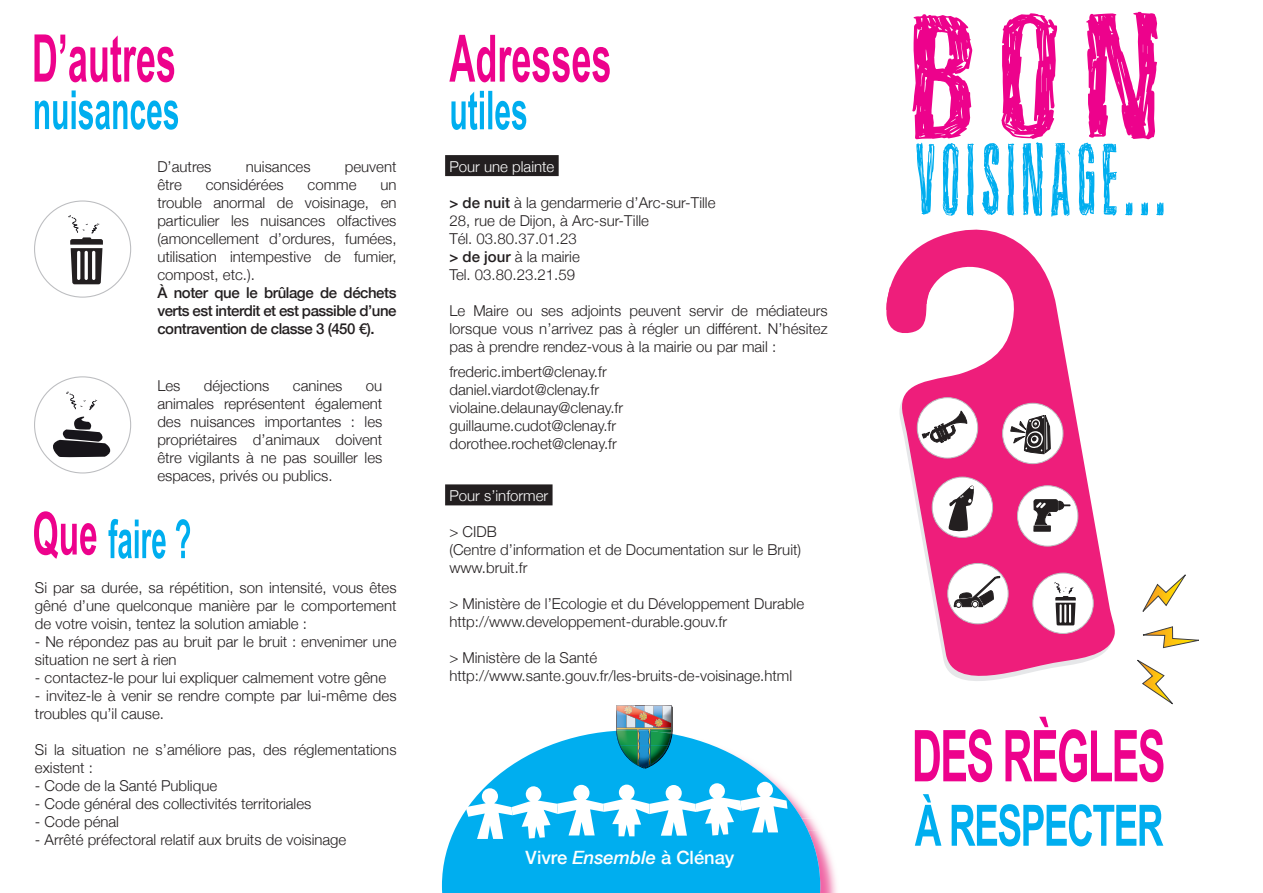
<style>
.page{position:relative;width:1263px;height:893px;background:#fff}
.page>*{position:absolute;margin:0;border:0;box-sizing:border-box;transform-origin:0 0}
.t1{font:500 18.3px "Helvetica Neue";color:#fff}
.t2{font:300 16.5px "Helvetica Neue";letter-spacing:-.02em;color:#fff}
.t3{font:300 15px/18px "Helvetica Neue";color:#231f20}
.t4{font:500 15px/18px "Helvetica Neue";letter-spacing:-.03em;color:#231f20;text-align:justify}
.t5{font:300 15px "Helvetica Neue";color:#fff}
.s1{font-weight:500}
.s2{font-style:italic}
</style>
<div class="page">
<svg style="left:1142px;top:574px;width:44px;height:38px"></svg>
<svg style="left:1143px;top:626px;width:55px;height:22px"></svg>
<svg style="left:1137px;top:659px;width:36px;height:46px"></svg>
<svg style="left:886px;top:229px;width:229px;height:452px"></svg>
<svg style="left:886px;top:283px;width:48px;height:27px"></svg>
<div style="left:1017px;top:486px;width:61px;height:60px;background:#fff;border-radius:50%"></div>
<div style="left:1017px;top:485px;width:61px;height:61px;border:1px solid #bcbdc0;border-radius:50%"></div>
<div style="left:1034px;top:526px;width:16px;height:5px;background:#231f20"></div>
<div style="left:1033px;top:525px;width:18px;height:7px;border:1px solid #231f20"></div>
<svg style="left:1033px;top:499px;width:38px;height:26px"></svg>
<div style="left:932px;top:477px;width:60px;height:60px;background:#fff;border-radius:50%"></div>
<div style="left:932px;top:477px;width:61px;height:61px;border:1px solid #bcbdc0;border-radius:50%"></div>
<svg style="left:948px;top:485px;width:26px;height:47px"></svg>
<div style="left:917px;top:398px;width:61px;height:60px;background:#fff;border-radius:50%"></div>
<div style="left:917px;top:397px;width:61px;height:61px;border:1px solid #bcbdc0;border-radius:50%"></div>
<svg style="left:921px;top:410px;width:47px;height:34px"></svg>
<div style="left:1002px;top:403px;width:61px;height:61px;background:#fff;border-radius:50%"></div>
<div style="left:1002px;top:403px;width:61px;height:61px;border:1px solid #bcbdc0;border-radius:50%"></div>
<svg style="left:1010px;top:415px;width:40px;height:39px"></svg>
<div style="left:948px;top:563px;width:60px;height:61px;background:#fff;border-radius:50%"></div>
<div style="left:947px;top:563px;width:61px;height:61px;border:1px solid #bcbdc0;border-radius:50%"></div>
<svg style="left:953px;top:576px;width:47px;height:32px"></svg>
<div style="left:972px;top:601px;width:6px;height:7px;border:1px solid #231f20;border-radius:50%"></div>
<div style="left:1033px;top:573px;width:60px;height:60px;background:#fff;border-radius:50%"></div>
<div style="left:1032px;top:573px;width:61px;height:61px;border:1px solid #bcbdc0;border-radius:50%"></div>
<svg style="left:1054px;top:582px;width:22px;height:43px"></svg>
<svg style="left:915px;top:717px;width:248px;height:65px"></svg>
<svg style="left:915px;top:794px;width:248px;height:52px"></svg>
<svg style="left:912px;top:12px;width:251px;height:205px"></svg>
<img style="left:820px;top:832px;width:17px;height:61px">
<svg style="left:442px;top:730px;width:378px;height:163px;fill:#00aeef"></svg>
<svg style="left:34px;top:34px;width:140px;height:48px"></svg>
<svg style="left:35px;top:90px;width:143px;height:40px"></svg>
<svg style="left:68px;top:215px;width:35px;height:69px"></svg>
<svg style="left:46px;top:417px;width:65px;height:41px"></svg>
<svg style="left:66px;top:391px;width:31px;height:19px"></svg>
<svg style="left:449px;top:35px;width:161px;height:47px"></svg>
<svg style="left:451px;top:91px;width:75px;height:39px"></svg>
<svg style="left:34px;top:511px;width:62px;height:48px"></svg>
<svg style="left:108px;top:519px;width:82px;height:40px"></svg>
<div style="left:445px;top:155px;width:114px;height:21px;background:#231f20"></div>
<div style="left:445px;top:484px;width:107px;height:21px;background:#231f20"></div>
<svg style="left:466px;top:782px;width:321px;height:57px"></svg>
<img style="left:644px;top:745px;width:25px;height:24px">
<img style="left:619px;top:745px;width:49px;height:23px">
<img style="left:620px;top:745px;width:48px;height:21px">
<img style="left:620px;top:745px;width:17px;height:20px">
<img style="left:650px;top:745px;width:18px;height:19px">
<img style="left:616px;top:705px;width:57px;height:40px">
<p class="t3" style="left:157px;top:156px;width:56px">D’autres</p>
<p class="t3" style="left:246px;top:156px;width:66px">nuisances</p>
<p class="t3" style="left:345px;top:156px;width:53px">peuvent</p>
<p class="t3" style="left:157px;top:174px;width:26px">être</p>
<p class="t3" style="left:206px;top:174px;width:80px">considérées</p>
<p class="t3" style="left:308px;top:174px;width:50px">comme</p>
<p class="t3" style="left:157px;top:174px;width:241px;text-align:justify;text-indent:223px">un trouble anormal de voisinage, en particulier les nuisances olfactives (amoncellement d’ordures, fumées, utilisation intempestive de fumier, compost, etc.).</p>
<p class="t4" style="left:157px;top:282px;width:241px">À noter que le brûlage de déchets verts est interdit et est passible d’une contravention de classe 3 (450 €).</p>
<p class="t3" style="left:157px;top:375px;width:25px">Les</p>
<p class="t3" style="left:204px;top:375px;width:67px">déjections</p>
<p class="t3" style="left:293px;top:375px;width:51px">canines</p>
<p class="t3" style="left:157px;top:375px;width:226px;text-align:justify;text-indent:209px">ou animales représentent également des nuisances importantes : les propriétaires d’animaux doivent être vigilants à ne pas souiller les espaces, privés ou publics.</p>
<p class="t3" style="left:35px;top:577px;width:363px;text-align:justify">Si par sa durée, sa répétition, son intensité, vous êtes gêné d’une quelconque manière par le comportement de votre voisin, tentez la solution amiable :</p>
<p class="t3" style="left:35px;top:631px;width:363px">- Ne répondez pas au bruit par le bruit : envenimer une situation ne sert à rien</p>
<p class="t3" style="left:35px;top:667px;width:353px">- contactez-le pour lui expliquer calmement votre gêne</p>
<p class="t3" style="left:35px;top:685px;width:363px">- invitez-le à venir se rendre compte par lui-même des troubles qu’il cause.</p>
<p class="t3" style="left:35px;top:739px;width:363px">Si la situation ne s’améliore pas, des réglementations existent :</p>
<p class="t3" style="left:35px;top:775px;width:184px">- Code de la Santé Publique</p>
<p class="t3" style="left:35px;top:793px;width:278px">- Code général des collectivités territoriales</p>
<p class="t3" style="left:35px;top:811px;width:86px">- Code pénal</p>
<p class="t3" style="left:35px;top:829px;width:313px">- Arrêté préfectoral relatif aux bruits de voisinage</p>
<p class="t5" style="left:449px;top:154px;width:107px">Pour une plainte</p>
<p class="t3" style="left:449px;top:192px;width:268px"><span class="s1">&gt; de nuit</span> à la gendarmerie d’Arc-sur-Tille<br>28, rue de Dijon, à Arc-sur-Tille<br>Tél. 03.80.37.01.23<br><span class="s1">&gt; de jour</span> à la mairie<br>Tel. 03.80.23.21.59</p>
<p class="t3" style="left:449px;top:300px;width:380px;text-align:justify">Le Maire ou ses adjoints peuvent servir de médiateurs lorsque vous n’arrivez pas à régler un différent. N’hésitez pas à prendre rendez-vous à la mairie ou par mail :</p>
<p class="t3" style="left:449px;top:362px;width:175px">frederic.imbert@clenay.fr daniel.viardot@clenay.fr violaine.delaunay@clenay.fr guillaume.cudot@clenay.fr dorothee.rochet@clenay.fr</p>
<p class="t5" style="left:449px;top:484px;width:100px">Pour s’informer</p>
<p class="t3" style="left:449px;top:522px;width:353px">&gt; CIDB<br>(Centre d’information et de Documentation sur le Bruit) www.bruit.fr</p>
<p class="t3" style="left:449px;top:594px;width:356px">&gt; Ministère de l’Ecologie et du Développement Durable http://www.developpement-durable.gouv.fr</p>
<p class="t3" style="left:449px;top:648px;width:344px">&gt; Ministère de la Santé http://www.sante.gouv.fr/les-bruits-de-voisinage.html</p>
<p class="t2" style="left:533px;top:836px;width:208px">www.moissenet-bonnard.com</p>
<p class="t1" style="left:526px;top:843px;width:210px">Vivre <span class="s2">Ensemble</span> à Clénay</p>
</div>
